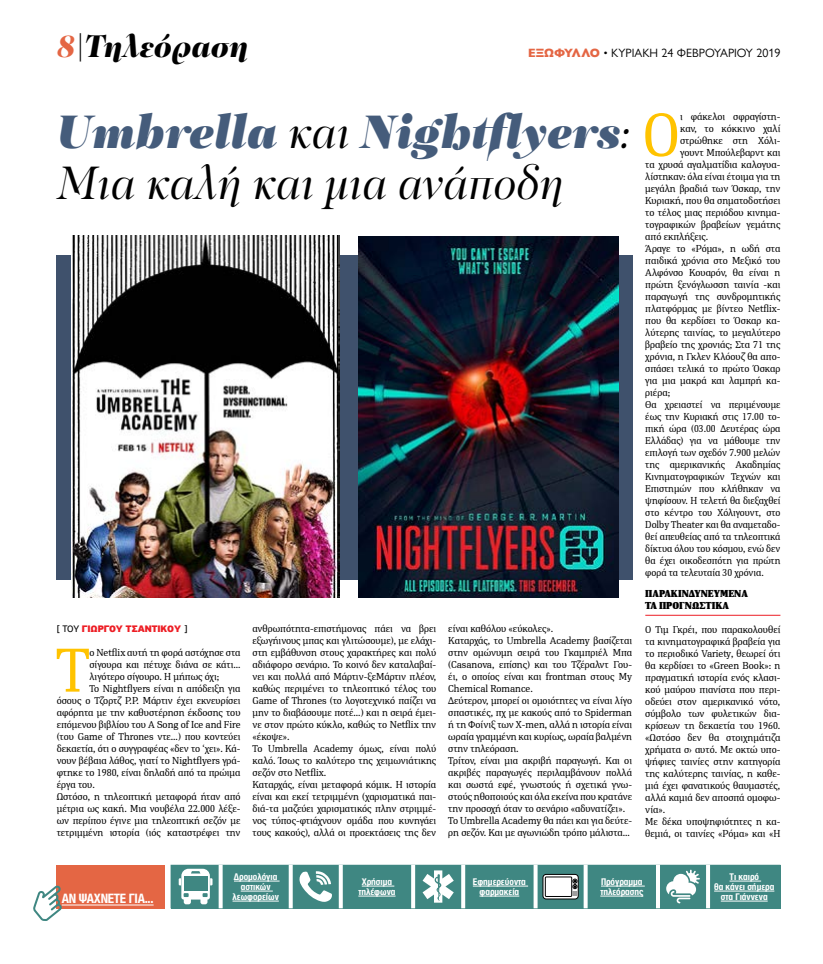
<style>
.page{position:relative;width:823px;height:964px;background:#fff}
.page>*{position:absolute;margin:0;border:0;box-sizing:border-box;transform-origin:0 0}
.t1{font:61.7px "PFDIN Serif";color:#ffc300}
.t2{font:italic 48px "PF Regal Display Pro U Black";color:#455c7b}
.t3{font:italic 48px "PF Regal Display Pro";color:#000}
.t4{font:italic 900 32px "PF Regal Display Pro";color:#000}
.t5{font:700 14px "CF Helvetica Cond";letter-spacing:-.02em;color:#fff}
.t6{font:12px "Gill Sans Nova";color:#000}
.t7{font:10px/12px "PFDIN Serif";color:#000}
.t8{font:700 10px/10px "CF Helvetica Cond";color:#fff;text-align:center}
.t9{font:900 10px/12px "PFDIN Serif";color:#000}
.t10{font:900 10px "PF Highway Sans Pro";color:#ed1d24}
.s1{color:#e46644}
.s2{font-weight:800;color:#e46644}
.s3{font-family:"PF Regal Display Pro";color:#000}
.s4{font-weight:400;color:#000}
</style>
<div class="page">
<div style="left:57px;top:255px;width:575px;height:325px;background:#3f516c"></div>
<svg style="left:170px;top:865px;width:610px;height:43px;background:#619b97"></svg>
<hr style="left:729px;top:881px;width:31px;height:1px;background:#fff">
<hr style="left:713px;top:891px;width:60px;height:1px;background:#fff">
<hr style="left:720px;top:901px;width:47px;height:1px;background:#fff">
<div style="left:57px;top:865px;width:108px;height:43px;background:#e46644"></div>
<hr style="left:62px;top:905px;width:91px;height:1px;background:#fff">
<svg style="left:33px;top:885px;width:29px;height:36px"></svg>
<img style="left:359px;top:236px;width:259px;height:362px">
<img style="left:71px;top:236px;width:268px;height:362px">
<hr style="left:645px;top:615px;width:135px;height:1px;background:#ed1d24">
<h3 class="t4" style="left:57px;top:26px;width:193px"><span class="s1">8</span>|Τηλεόραση</h3>
<p class="t6" style="left:528px;top:45px;width:253px"><span class="s2">ΕΞΩΦΥΛΛΟ</span> • ΚΥΡΙΑΚΗ 24 ΦΕΒΡΟΥΑΡΙΟΥ 2019</p>
<h2 class="t2" style="left:57px;top:102px;width:574px">Umbrella <span class="s3">και</span> Nightflyers<span class="s3">:</span></h2>
<h2 class="t3" style="left:57px;top:156px;width:508px">Μια καλή και μια ανάποδη</h2>
<p class="t10" style="left:57px;top:622px;width:132px"><span class="s4">[ ΤΟΥ</span> ΓΙΩΡΓΟΥ ΤΣΑΝΤΙΚΟΥ <span class="s4">]</span></p>
<h1 class="t1" style="left:56px;top:632px;width:35px">Τ</h1>
<p class="t7" style="left:89px;top:646px;width:152px">ο Netflix αυτή τη φορά αστόχησε στα</p>
<p class="t7" style="left:89px;top:658px;width:152px">σίγουρα και πέτυχε διάνα σε κάτι…</p>
<p class="t7" style="left:89px;top:670px;width:131px">λιγότερο σίγουρο. Η μήπως όχι;</p>
<p class="t7" style="left:89px;top:682px;width:152px">Το Nightflyers είναι η απόδειξη για</p>
<p class="t7" style="left:57px;top:694px;width:185px">όσους ο Τζορτζ Ρ.Ρ. Μάρτιν έχει εκνευρίσει</p>
<p class="t7" style="left:57px;top:706px;width:185px">αφόρητα με την καθυστέρηση έκδοσης του</p>
<p class="t7" style="left:57px;top:718px;width:185px">επόμενου βιβλίου του A Song of Ice and Fire</p>
<p class="t7" style="left:57px;top:730px;width:185px">(του Game of Thrones ντε…) που κοντεύει</p>
<p class="t7" style="left:57px;top:742px;width:185px">δεκαετία, ότι ο συγγραφέας «δεν το ‘χει». Κά-</p>
<p class="t7" style="left:57px;top:754px;width:185px">νουν βέβαια λάθος, γιατί το Nightflyers γρά-</p>
<p class="t7" style="left:57px;top:766px;width:185px">φτηκε το 1980, είναι δηλαδή από τα πρώιμα</p>
<p class="t7" style="left:57px;top:778px;width:40px">έργα του.</p>
<p class="t7" style="left:57px;top:790px;width:185px">Ωστόσο, η τηλεοπτική μεταφορά ήταν από</p>
<p class="t7" style="left:57px;top:802px;width:185px">μέτρια ως κακή. Μια νουβέλα 22.000 λέξε-</p>
<p class="t7" style="left:57px;top:814px;width:185px">ων περίπου έγινε μια τηλεοπτική σεζόν με</p>
<p class="t7" style="left:57px;top:826px;width:185px">τετριμμένη ιστορία (ιός καταστρέφει την</p>
<p class="t7" style="left:252px;top:622px;width:185px">ανθρωπότητα-επιστήμονας πάει να βρει εξωγήινους μπας και γλιτώσουμε), με ελάχι&shy;στη εμβάθυνση στους χαρακτήρες και πολύ αδιάφορο σενάριο. Το κοινό δεν καταλαβαί&shy;νει και πολλά από Μάρτιν-ξεΜάρτιν πλέον, καθώς περιμένει το τηλεοπτικό τέλος του Game of Thrones (το λογοτεχνικό παίζει να μην το διαβάσουμε ποτέ…) και η σειρά έμει&shy;νε στον πρώτο κύκλο, καθώς το Netflix την «έκοψε».<br>To Umbrella Academy όμως, είναι πολύ καλό. Ίσως το καλύτερο της χειμωνιάτικης σεζόν στο Netflix.<br>Καταρχάς, είναι μεταφορά κόμικ. Η ιστορία είναι και εκεί τετριμμένη (χαρισματικά παι&shy;διά-τα μαζεύει χαρισματικός πλην στριμμέ&shy;νος τύπος-φτιάχνουν ομάδα που κυνηγάει τους κακούς), αλλά οι προεκτάσεις της δεν</p>
<p class="t7" style="left:448px;top:622px;width:185px">είναι καθόλου «εύκολες».<br>Καταρχάς, τo Umbrella Academy βασίζεται στην ομώνυμη σειρά του Γκαμπριέλ Μπα (Casanova, επίσης) και του Τζέραλντ Γου&shy;έι, ο οποίος είναι και frontman στους My Chemical Romance.<br>Δεύτερον, μπορεί οι ομοιότητες να είναι λίγο σπαστικές, πχ με κακούς από το Spiderman ή τη Φοίνιξ των X-men, αλλά η ιστορία είναι ωραία γραμμένη και κυρίως, ωραία βαλμένη στην τηλεόραση.<br>Τρίτον, είναι μια ακριβή παραγωγή. Και οι ακριβές παραγωγές περιλαμβάνουν πολλά και σωστά εφέ, γνωστούς ή σχετικά γνω&shy;στούς ηθοποιούς και όλα εκείνα που κρατάνε την προσοχή όταν το σενάριο «αδυνατίζει».<br>Το Umbrella Academy θα πάει και για δεύτε&shy;ρη σεζόν. Και με αγωνιώδη τρόπο μάλιστα…</p>
<h1 class="t1" style="left:642px;top:96px;width:39px">Ο</h1>
<p class="t7" style="left:679px;top:111px;width:102px">ι φάκελοι σφραγίστη-</p>
<p class="t7" style="left:679px;top:123px;width:102px">καν, το κόκκινο χαλί</p>
<p class="t7" style="left:679px;top:135px;width:102px">στρώθηκε στη Χόλι-</p>
<p class="t7" style="left:679px;top:147px;width:102px">γουντ Μπούλεβαρντ και</p>
<p class="t7" style="left:645px;top:159px;width:136px">τα χρυσά αγαλματίδια καλογυα-</p>
<p class="t7" style="left:645px;top:171px;width:136px">λίστηκαν: όλα είναι έτοιμα για τη</p>
<p class="t7" style="left:645px;top:183px;width:136px">μεγάλη βραδιά των Όσκαρ, την</p>
<p class="t7" style="left:645px;top:195px;width:136px">Κυριακή, που θα σηματοδοτήσει</p>
<p class="t7" style="left:645px;top:207px;width:136px">το τέλος μιας περιόδου κινημα-</p>
<p class="t7" style="left:645px;top:219px;width:136px">τογραφικών βραβείων γεμάτης</p>
<p class="t7" style="left:645px;top:231px;width:65px">από εκπλήξεις.</p>
<p class="t7" style="left:645px;top:243px;width:136px">Άραγε το «Ρόμα», η ωδή στα</p>
<p class="t7" style="left:645px;top:255px;width:136px">παιδικά χρόνια στο Μεξικό του</p>
<p class="t7" style="left:645px;top:267px;width:136px">Αλφόνσο Κουαρόν, θα είναι η</p>
<p class="t7" style="left:645px;top:279px;width:136px">πρώτη ξενόγλωσση ταινία -και</p>
<p class="t7" style="left:645px;top:291px;width:136px">παραγωγή της συνδρομητικής</p>
<p class="t7" style="left:645px;top:303px;width:136px">πλατφόρμας με βίντεο Netflix-</p>
<p class="t7" style="left:645px;top:315px;width:136px">που θα κερδίσει το Όσκαρ κα-</p>
<p class="t7" style="left:645px;top:327px;width:136px">λύτερης ταινίας, το μεγαλύτερο</p>
<p class="t7" style="left:645px;top:339px;width:136px">βραβείο της χρονιάς; Στα 71 της</p>
<p class="t7" style="left:645px;top:351px;width:136px">χρόνια, η Γκλεν Κλόουζ θα απο-</p>
<p class="t7" style="left:645px;top:363px;width:136px">σπάσει τελικά το πρώτο Όσκαρ</p>
<p class="t7" style="left:645px;top:375px;width:136px">για μια μακρά και λαμπρή κα-</p>
<p class="t7" style="left:645px;top:387px;width:26px">ριέρα;</p>
<p class="t7" style="left:645px;top:399px;width:136px">Θα χρειαστεί να περιμένουμε</p>
<p class="t7" style="left:645px;top:411px;width:136px">έως την Κυριακή στις 17.00 το-</p>
<p class="t7" style="left:645px;top:423px;width:136px">πική ώρα (03.00 Δευτέρας ώρα</p>
<p class="t7" style="left:645px;top:435px;width:136px">Ελλάδας) για να μάθουμε την</p>
<p class="t7" style="left:645px;top:447px;width:136px">επιλογή των σχεδόν 7.900 μελών</p>
<p class="t7" style="left:645px;top:459px;width:136px">της αμερικανικής Ακαδημίας</p>
<p class="t7" style="left:645px;top:471px;width:136px">Κινηματογραφικών Τεχνών και</p>
<p class="t7" style="left:645px;top:483px;width:136px">Επιστημών που κλήθηκαν να</p>
<p class="t7" style="left:645px;top:495px;width:136px">ψηφίσουν. Η τελετή θα διεξαχθεί</p>
<p class="t7" style="left:645px;top:507px;width:136px">στο κέντρο του Χόλιγουντ, στο</p>
<p class="t7" style="left:645px;top:519px;width:136px">Dolby Theater και θα αναμεταδο-</p>
<p class="t7" style="left:645px;top:531px;width:136px">θεί απευθείας από τα τηλεοπτικά</p>
<p class="t7" style="left:645px;top:543px;width:136px">δίκτυα όλου του κόσμου, ενώ δεν</p>
<p class="t7" style="left:645px;top:555px;width:136px">θα έχει οικοδεσπότη για πρώτη</p>
<p class="t7" style="left:645px;top:567px;width:120px">φορά τα τελευταία 30 χρόνια.</p>
<p class="t9" style="left:645px;top:588px;width:104px">ΠΑΡΑΚΙΝΔΥΝΕΥΜΈΝΑ<br>ΤΑ ΠΡΟΓΝΩΣΤΙΚΆ</p>
<p class="t7" style="left:645px;top:624px;width:136px">Ο Τιμ Γκρέι, που παρακολουθεί τα κινηματογραφικά βραβεία για το περιοδικό Variety, θεωρεί ότι θα κερδίσει το «Green Book»: η πραγματική ιστορία ενός κλασι&shy;κού μαύρου πιανίστα που περι&shy;οδεύει στον αμερικανικό νότο, σύμβολο των φυλετικών δια&shy;κρίσεων τη δεκαετία του 1960. «Ωστόσο δεν θα στοιχημάτιζα χρήματα σ› αυτό. Με οκτώ υπο&shy;ψήφιες ταινίες στην κατηγορία της καλύτερης ταινίας, η καθε&shy;μιά έχει φανατικούς θαυμαστές, αλλά καμιά δεν αποσπά ομοφω&shy;νία».<br>Με δέκα υποψηφιότητες η κα&shy;θεμιά, οι ταινίες «Ρόμα» και «Η</p>
<p class="t8" style="left:232px;top:871px;width:48px">Δρομολόγια αστικών λεωφορείων</p>
<p class="t8" style="left:358px;top:876px;width:39px">Χρήσιμα τηλέφωνα</p>
<p class="t8" style="left:472px;top:876px;width:55px">Εφημερεύοντα φαρμακεία</p>
<p class="t8" style="left:600px;top:876px;width:44px;text-align:left">Πρόγραμμα τηλεόρασης</p>
<p class="t8" style="left:713px;top:871px;width:62px">Τι καιρό<br>θα κάνει σήμερα</p>
<h3 class="t5" style="left:62px;top:891px;width:93px">ΑΝ ΨΆΧΝΕΤΕ ΓΙΑ...</h3>
<p class="t8" style="left:720px;top:891px;width:48px">στα Γιάννενα</p>
</div>
